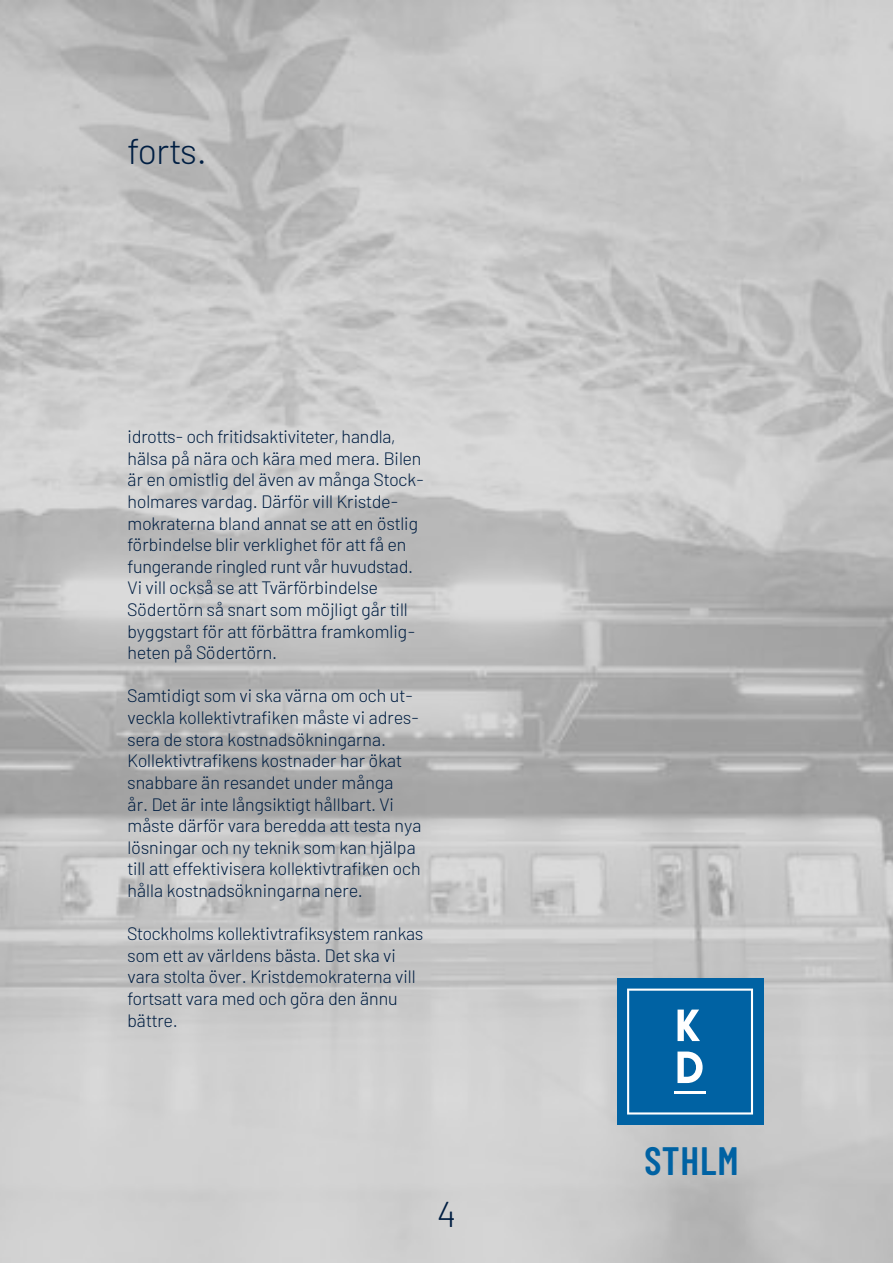
<style>
.page{position:relative;width:893px;height:1263px;background:#fff}
.page>*{position:absolute;margin:0;border:0;box-sizing:border-box;transform-origin:0 0}
.t1{font:600 39.45px "Barlow Condensed";letter-spacing:.02em;color:#0062a3}
.t2{font:300 36px "Barlow";color:#001e42}
.t3{font:300 18px/21.6px "Barlow";color:#001e42}
</style>
<div class="page">
<img style="left:0;top:0;width:893px;height:1263px">
<div style="left:617px;top:978px;width:146px;height:147px;background:#0062a3"></div>
<svg style="left:627px;top:988px;width:126px;height:126px"></svg>
<p class="t2" style="left:128px;top:125px;width:81px">forts.</p>
<p class="t3" style="left:128px;top:425px;width:298px">idrotts- och fritidsaktiviteter, handla, hälsa på nära och kära med mera. Bilen är en omistlig del även av många Stock&shy;holmares vardag. Därför vill Kristde&shy;mokraterna bland annat se att en östlig förbindelse blir verklighet för att få en fungerande ringled runt vår huvudstad.<br>Vi vill också se att Tvärförbindelse Södertörn så snart som möjligt går till byggstart för att förbättra framkomlig&shy;heten på Södertörn.</p>
<p class="t3" style="left:128px;top:684px;width:295px">Samtidigt som vi ska värna om och ut&shy;veckla kollektivtrafiken måste vi adres&shy;sera de stora kostnadsökningarna.<br>Kollektivtrafikens kostnader har ökat snabbare än resandet under många<br>år. Det är inte långsiktigt hållbart. Vi måste därför vara beredda att testa nya lösningar och ny teknik som kan hjälpa till att effektivisera kollektivtrafiken och hålla kostnadsökningarna nere.</p>
<p class="t3" style="left:128px;top:921px;width:297px">Stockholms kollektivtrafiksystem rankas som ett av världens bästa. Det ska vi vara stolta över. Kristdemokraterna vill fortsatt vara med och göra den ännu bättre.</p>
<p class="t2" style="left:438px;top:1188px;width:19px">4</p>
<p class="t1" style="left:644px;top:1136px;width:96px">STHLM</p>
</div>
